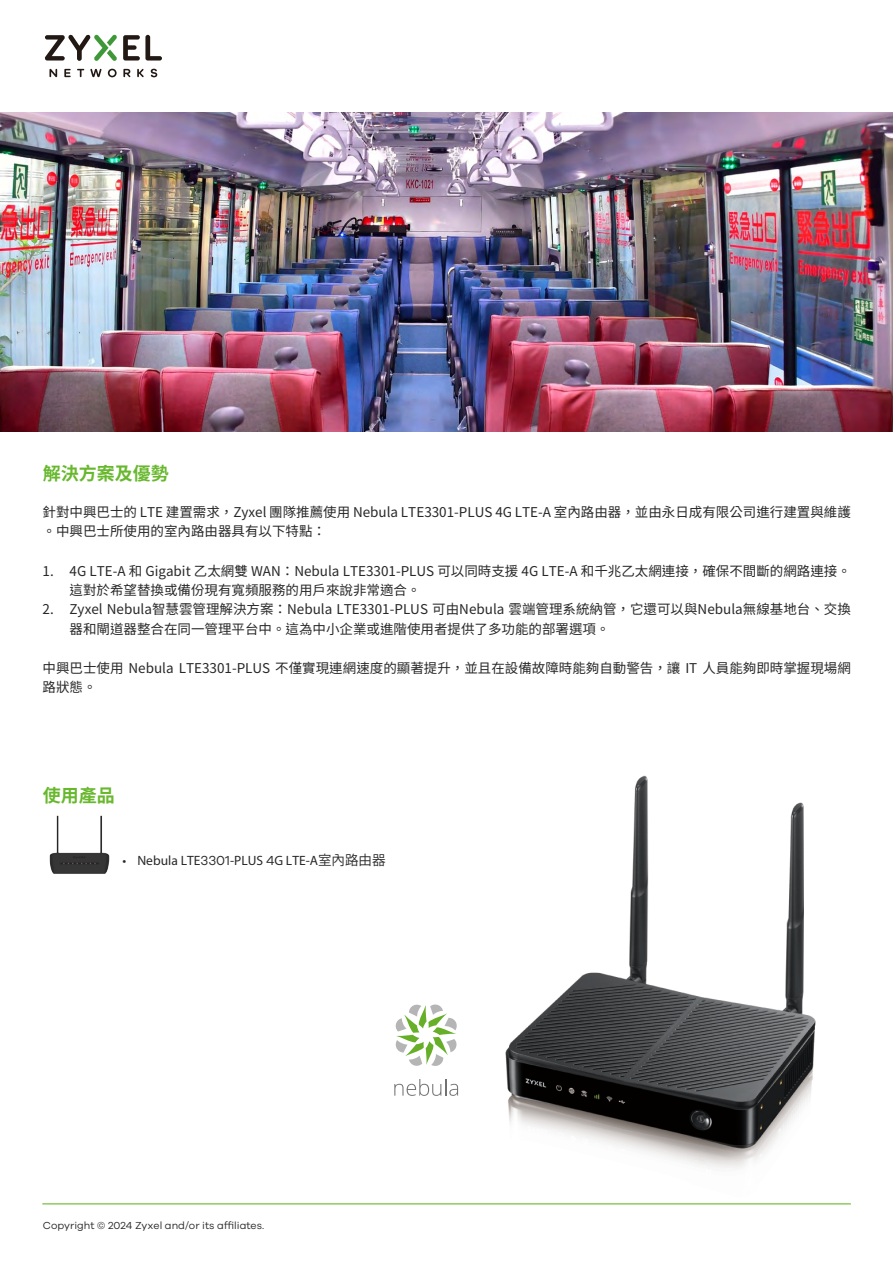
<style>
.page{position:relative;width:893px;height:1263px;background:#fff}
.page>*{position:absolute;margin:0;border:0;box-sizing:border-box;transform-origin:0 0}
.t1{font:700 18px "Source Han Sans TW";color:#68b82e}
.t2{font:13.5px/19.5px "Source Han Sans TW";color:#282828}
.t3{font:13.5px "Myriad Pro";color:#282828}
.t4{font:10.5px "Galano Grotesque";color:#282828}
.s1{font-family:"Galano Grotesque"}
.s2{font-family:"Koz Go Pr 6 N"}
</style>
<div class="page">
<img style="left:391px;top:775px;width:460px;height:430px">
<hr style="left:42px;top:1203px;width:809px;height:1px;background:#68b82e">
<svg style="left:49px;top:69px;width:8px;height:8px"></svg>
<svg style="left:64px;top:69px;width:7px;height:8px"></svg>
<svg style="left:77px;top:69px;width:7px;height:8px"></svg>
<svg style="left:90px;top:69px;width:12px;height:8px"></svg>
<svg style="left:108px;top:69px;width:9px;height:8px"></svg>
<svg style="left:137px;top:69px;width:7px;height:8px"></svg>
<svg style="left:151px;top:69px;width:6px;height:8px"></svg>
<svg style="left:123px;top:69px;width:8px;height:8px"></svg>
<svg style="left:123px;top:35px;width:39px;height:26px"></svg>
<svg style="left:45px;top:34px;width:72px;height:27px"></svg>
<img style="left:0;top:113px;width:893px;height:319px">
<img style="left:49px;top:816px;width:60px;height:58px">
<svg style="left:394px;top:1079px;width:64px;height:17px"></svg>
<svg style="left:395px;top:1004px;width:62px;height:62px"></svg>
<h1 class="t1" style="left:43px;top:463px;width:127px">解決方案及優勢</h1>
<p class="t2" style="left:43px;top:503px;width:810px">針對中興巴士的 LTE 建置需求，Zyxel 團隊推薦使用 Nebula LTE3301-PLUS 4G LTE-A 室內路由器，並由永日成有限公司進行建置與維護。中興巴士所使用的室內路由器具有以下特點：</p>
<p class="t2" style="left:70px;top:561px;width:783px;text-indent:-27px">1. 4G LTE-A 和 Gigabit 乙太網雙 WAN：Nebula LTE3301-PLUS 可以同時支援 4G LTE-A 和千兆乙太網連接，確保不間斷的網路連接。這對於希望替換或備份現有寬頻服務的用戶來說非常適合。</p>
<p class="t2" style="left:70px;top:600px;width:783px;text-indent:-27px">2. Zyxel Nebula智慧雲管理解決方案：Nebula LTE3301-PLUS 可由Nebula 雲端管理系統納管，它還可以與Nebula無線基地台、交換器和閘道器整合在同一管理平台中。這為中小企業或進階使用者提供了多功能的部署選項。</p>
<p class="t2" style="left:43px;top:659px;width:810px">中興巴士使用 Nebula LTE3301-PLUS 不僅實現連網速度的顯著提升，並且在設備故障時能夠自動警告，讓 IT 人員能夠即時掌握現場網路狀態。</p>
<h1 class="t1" style="left:43px;top:785px;width:73px">使用產品</h1>
<p class="t3" style="left:122px;top:852px;width:265px">• Nebula LTE<span class="s1">3301</span>-PLUS <span class="s1">4</span>G LTE-A<span class="s2">室內路由器</span></p>
<p class="t4" style="left:43px;top:1219px;width:223px">Copyright © 2024 Zyxel and/or its affiliates.</p>
</div>
